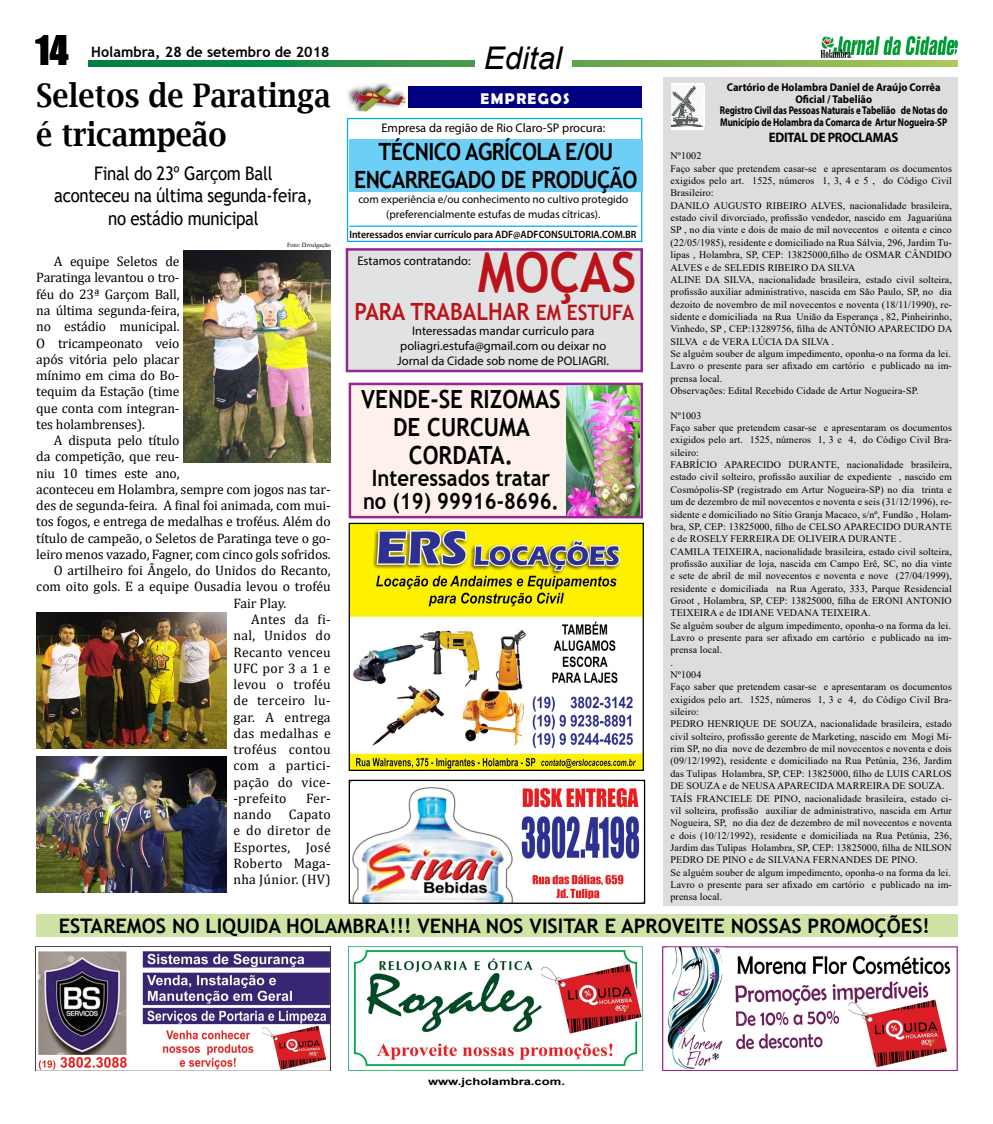
<style>
.page{position:relative;width:993px;height:1124px;background:#fff}
.page>*{position:absolute;margin:0;border:0;box-sizing:border-box;transform-origin:0 0}
.t1{font:700 55px "Trebuchet MS";color:#ba141a;scale:.9 1}
.t2{font:37.5px "Impact";color:#000}
.t3{font:600 32.5px/39px "Lucida Bright";color:#000;scale:.9 1}
.t4{font:italic 31.25px "Arial";color:#000}
.t5{font:700 25px/27.5px "Trebuchet MS";color:#000;text-align:center;scale:.9 1}
.t6{font:700 23.75px/27.5px "Trebuchet MS";letter-spacing:-.03em;color:#000;text-align:center;scale:.9 1}
.t7{font:700 23.75px "Trebuchet MS";color:#ba141a;scale:.9 1}
.t8{font:700 22.5px/22.5px "Trebuchet MS";color:#000;text-align:center;scale:.9 1}
.t9{font:700 20px "Trebuchet MS";color:#000}
.t10{font:18.75px/22.5px "Trebuchet MS";letter-spacing:-.02em;color:#000;text-align:center;scale:.9 1}
.t11{font:700 15.5px "Berlin Sans FB Demi";letter-spacing:.09em;color:#fff}
.t12{font:700 14.38px "Trebuchet MS";color:#000}
.t13{font:13.75px/16.2px "Cambria";letter-spacing:-.01em;color:#000;text-align:justify}
.t14{font:13.75px "Cambria";letter-spacing:.02em;color:#000}
.t15{font:700 13.75px "Myriad Pro";letter-spacing:-.02em;color:#000;scale:.93 1}
.t16{font:12.5px/15px "Myriad Pro";color:#000;text-align:center}
.t17{font:700 11.25px/11.6px "Myriad Pro";letter-spacing:-.01em;color:#000;text-align:center;scale:.93 1}
.t18{font:11.25px/15px "Myriad Pro";color:#000;text-align:center}
.t19{font:600 10.62px "Myriad Pro";color:#000;scale:.93 1}
.t20{font:10px/12.4px "Times New Roman";letter-spacing:.01em;color:#000}
.t21{font:700 10px "Arial";color:#000;scale:1.3 1}
.t22{font:6.25px "Times New Roman";color:#000}
.s1{font-size:21.25px}
</style>
<div class="page">
<img style="left:955px;top:39px;width:3px;height:16px">
<svg style="left:89px;top:60px;width:868px;height:7px;background:#4fa04e"></svg>
<img style="left:820px;top:35px;width:135px;height:23px">
<div style="left:474px;top:40px;width:97px;height:35px;background:#fff"></div>
<div style="left:663px;top:77px;width:294px;height:828px;background:#dcddde"></div>
<svg style="left:671px;top:83px;width:33px;height:46px"></svg>
<img style="left:671px;top:85px;width:33px;height:41px">
<img style="left:347px;top:83px;width:58px;height:28px">
<div style="left:408px;top:86px;width:233px;height:22px;background:#000080"></div>
<svg style="left:345px;top:117px;width:298px;height:256px"></svg>
<div style="left:349px;top:139px;width:293px;height:52px;background:#6dcff6"></div>
<hr style="left:349px;top:225px;width:288px;height:2px;background:#00aeef">
<img style="left:350px;top:781px;width:293px;height:120px">
<div style="left:348px;top:779px;width:297px;height:124px;border:1px solid #000"></div>
<div style="left:36px;top:914px;width:921px;height:22px;background:#cee3a5"></div>
<img style="left:35px;top:946px;width:295px;height:124px">
<img style="left:348px;top:946px;width:295px;height:124px">
<img style="left:662px;top:946px;width:295px;height:124px">
<img style="left:350px;top:524px;width:291px;height:244px">
<div style="left:348px;top:522px;width:295px;height:248px;border:1px solid #000"></div>
<img style="left:36px;top:612px;width:190px;height:136px">
<img style="left:36px;top:756px;width:190px;height:136px">
<img style="left:183px;top:250px;width:147px;height:212px">
<svg style="left:348px;top:382px;width:295px;height:137px;background:#f6e2e4"></svg>
<img style="left:566px;top:385px;width:73px;height:130px">
<h2 class="t2" style="left:35px;top:21px;width:35px">14</h2>
<h3 class="t4" style="left:483px;top:38px;width:80px">Edital</h3>
<h3 class="t12" style="left:91px;top:43px;width:240px">Holambra, 28 de setembro de 2018</h3>
<h3 class="t3" style="left:36px;top:75px;width:328px">Seletos de Paratinga é tricampeão</h3>
<h3 class="t10" style="left:54px;top:161px;width:288px">Final do 23º Garçom Ball aconteceu na última segunda-feira, no estádio municipal</h3>
<p class="t22" style="left:287px;top:240px;width:45px">Foto: Divulgação</p>
<p class="t13" style="left:36px;top:253px;width:145px;text-indent:18px">A equipe Seletos de Paratinga levantou o tro&shy;féu do 23ª Garçom Ball, na última segunda-feira, no estádio municipal.<br>O tricampeonato veio após vitória pelo placar mínimo em cima do Bo&shy;tequim da Estação (time que conta com integran&shy;tes holambrenses).</p>
<h3 class="t13" style="left:54px;top:432px;width:127px">A disputa pelo título</h3>
<h3 class="t13" style="left:36px;top:448px;width:145px">da competição, que reu-</h3>
<h3 class="t13" style="left:36px;top:464px;width:145px">niu 10 times este ano,</h3>
<h3 class="t13" style="left:36px;top:481px;width:296px">aconteceu em Holambra, sempre com jogos nas tar-</h3>
<h3 class="t13" style="left:36px;top:497px;width:296px">des de segunda-feira. A final foi animada, com mui-</h3>
<h3 class="t13" style="left:36px;top:513px;width:296px">tos fogos, e entrega de medalhas e troféus. Além do</h3>
<h3 class="t13" style="left:36px;top:529px;width:296px">título de campeão, o Seletos de Paratinga teve o go-</h3>
<h3 class="t13" style="left:36px;top:546px;width:296px">leiro menos vazado, Fagner, com cinco gols sofridos.</h3>
<h3 class="t13" style="left:54px;top:562px;width:278px">O artilheiro foi Ângelo, do Unidos do Recanto,</h3>
<h3 class="t13" style="left:36px;top:578px;width:296px">com oito gols. E a equipe Ousadia levou o troféu</h3>
<h3 class="t13" style="left:233px;top:594px;width:54px">Fair Play.</h3>
<h3 class="t14" style="left:251px;top:611px;width:81px">Antes da fi-</h3>
<h3 class="t14" style="left:233px;top:627px;width:99px">nal, Unidos do</h3>
<h3 class="t14" style="left:233px;top:643px;width:99px">Recanto venceu</h3>
<h3 class="t13" style="left:233px;top:659px;width:99px">UFC por 3 a 1 e</h3>
<h3 class="t14" style="left:233px;top:676px;width:99px">levou o troféu</h3>
<h3 class="t14" style="left:233px;top:692px;width:99px">de terceiro lu-</h3>
<h3 class="t14" style="left:233px;top:708px;width:99px">gar. A entrega</h3>
<h3 class="t14" style="left:233px;top:725px;width:99px">das medalhas e</h3>
<h3 class="t14" style="left:233px;top:741px;width:99px">troféus contou</h3>
<h3 class="t14" style="left:233px;top:757px;width:99px">com a partici-</h3>
<h3 class="t14" style="left:233px;top:773px;width:99px">pação do vice-</h3>
<h3 class="t14" style="left:233px;top:790px;width:54px">-prefeito</h3>
<h3 class="t13" style="left:233px;top:789px;width:99px;text-indent:73px">Fer&shy;nando Capato e do diretor de Esportes, José Roberto Maga&shy;nha Júnior. (HV)</h3>
<h3 class="t11" style="left:480px;top:90px;width:91px">EMPREGOS</h3>
<p class="t16" style="left:381px;top:120px;width:225px">Empresa da região de Rio Claro-SP procura:</p>
<h3 class="t6" style="left:354px;top:138px;width:316px">TÉCNICO AGRÍCOLA E/OU<br>ENCARREGADO DE PRODUÇÃO</h3>
<p class="t19" style="left:349px;top:227px;width:310px">Interessados enviar currículo para ADF@ADFCONSULTORIA.COM.BR</p>
<p class="t18" style="left:358px;top:191px;width:271px">com experiência e/ou conhecimento no cultivo protegido (preferencialmente estufas de mudas cítricas).</p>
<p class="t16" style="left:357px;top:253px;width:115px">Estamos contratando:</p>
<h1 class="t1" style="left:477px;top:238px;width:178px">MOÇAS</h1>
<h3 class="t7" style="left:354px;top:296px;width:312px">PARA TRABALHAR <span class="s1">EM ESTUFA</span></h3>
<p class="t16" style="left:397px;top:323px;width:213px">Interessadas mandar curriculo para poliagri.estufa@gmail.com ou deixar no<br>Jornal da Cidade sob nome de POLIAGRI.</p>
<h3 class="t5" style="left:361px;top:386px;width:223px">VENDE-SE RIZOMAS<br>DE CURCUMA<br>CORDATA.</h3>
<h3 class="t8" style="left:363px;top:466px;width:219px">Interessados tratar no (19) 99916-8696.</h3>
<p class="t17" style="left:719px;top:81px;width:246px">Cartório de Holambra Daniel de Araújo Corrêa Oficial / Tabelião<br>Registro Civil das Pessoas Naturais e Tabelião de Notas do Município de Holambra da Comarca de Artur Nogueira-SP</p>
<h3 class="t15" style="left:768px;top:129px;width:141px">EDITAL DE PROCLAMAS</h3>
<p class="t20" style="left:670px;top:149px;width:283px">Nº1002<br>Faço saber que pretendem casar-se e apresentaram os documentos exigidos pelo art. 1525, números 1, 3, 4 e 5 , do Código Civil Brasileiro:<br>DANILO AUGUSTO RIBEIRO ALVES, nacionalidade brasileira, estado civil divorciado, profissão vendedor, nascido em Jaguariúna SP , no dia vinte e dois de maio de mil novecentos e oitenta e cinco (22/05/1985), residente e domiciliado na Rua Sálvia, 296, Jardim Tu&shy;lipas , Holambra, SP, CEP: 13825000,filho de OSMAR CÂNDIDO ALVES e de SELEDIS RIBEIRO DA SILVA<br>ALINE DA SILVA, nacionalidade brasileira, estado civil solteira, profissão auxiliar administrativo, nascida em São Paulo, SP, no dia dezoito de novembro de mil novecentos e noventa (18/11/1990), re&shy;sidente e domiciliada na Rua União da Esperança , 82, Pinheirinho, Vinhedo, SP , CEP:13289756, filha de ANTÔNIO APARECIDO DA SILVA e de VERA LÚCIA DA SILVA .<br>Se alguém souber de algum impedimento, oponha-o na forma da lei.<br>Lavro o presente para ser afixado em cartório e publicado na im&shy;prensa local.<br>Observações: Edital Recebido Cidade de Artur Nogueira-SP.</p>
<p class="t20" style="left:670px;top:409px;width:283px">Nº1003<br>Faço saber que pretendem casar-se e apresentaram os documentos exigidos pelo art. 1525, números 1, 3 e 4, do Código Civil Bra&shy;sileiro:<br>FABRÍCIO APARECIDO DURANTE, nacionalidade brasileira, estado civil solteiro, profissão auxiliar de expediente , nascido em Cosmópolis-SP (registrado em Artur Nogueira-SP) no dia trinta e um de dezembro de mil novecentos e noventa e seis (31/12/1996), re&shy;sidente e domiciliado no Sítio Granja Macaco, s/nº, Fundão , Holam&shy;bra, SP, CEP: 13825000, filho de CELSO APARECIDO DURANTE e de ROSELY FERREIRA DE OLIVEIRA DURANTE .<br>CAMILA TEIXEIRA, nacionalidade brasileira, estado civil solteira, profissão auxiliar de loja, nascida em Campo Erê, SC, no dia vinte e sete de abril de mil novecentos e noventa e nove (27/04/1999), residente e domiciliada na Rua Agerato, 333, Parque Residencial Groot , Holambra, SP, CEP: 13825000, filha de ERONI ANTONIO TEIXEIRA e de IDIANE VEDANA TEIXEIRA.<br>Se alguém souber de algum impedimento, oponha-o na forma da lei.<br>Lavro o presente para ser afixado em cartório e publicado na im&shy;prensa local.<br>.<br>Nº1004<br>Faço saber que pretendem casar-se e apresentaram os documentos exigidos pelo art. 1525, números 1, 3 e 4, do Código Civil Bra&shy;sileiro:<br>PEDRO HENRIQUE DE SOUZA, nacionalidade brasileira, estado civil solteiro, profissão gerente de Marketing, nascido em Mogi Mi&shy;rim SP, no dia nove de dezembro de mil novecentos e noventa e dois (09/12/1992), residente e domiciliado na Rua Petúnia, 236, Jardim das Tulipas Holambra, SP, CEP: 13825000, filho de LUIS CARLOS DE SOUZA e de NEUSA APARECIDA MARREIRA DE SOUZA.<br>TAÍS FRANCIELE DE PINO, nacionalidade brasileira, estado ci&shy;vil solteira, profissão auxiliar de administrativo, nascida em Artur Nogueira, SP, no dia dez de dezembro de mil novecentos e noventa e dois (10/12/1992), residente e domiciliada na Rua Petúnia, 236, Jardim das Tulipas Holambra, SP, CEP: 13825000, filha de NILSON PEDRO DE PINO e de SILVANA FERNANDES DE PINO.<br>Se alguém souber de algum impedimento, oponha-o na forma da lei.<br>Lavro o presente para ser afixado em cartório e publicado na im&shy;prensa local.</p>
<h3 class="t9" style="left:59px;top:913px;width:872px">ESTAREMOS NO LIQUIDA HOLAMBRA!!! VENHA NOS VISITAR E APROVEITE NOSSAS PROMOÇÕES!</h3>
<p class="t21" style="left:428px;top:1074px;width:107px">www.jcholambra.com.</p>
</div>
